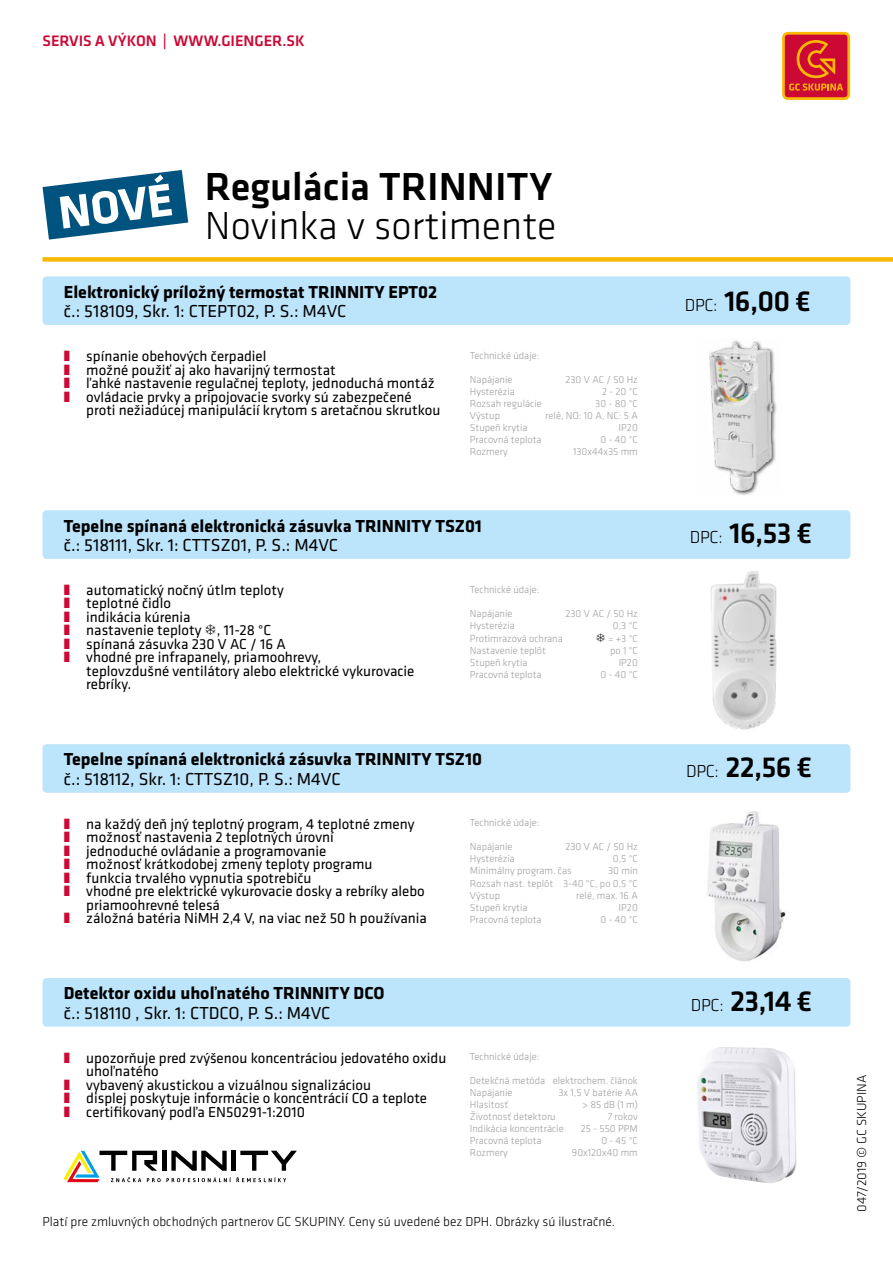
<style>
.page{position:relative;width:893px;height:1263px;background:#fff}
.page>*{position:absolute;margin:0;border:0;box-sizing:border-box;transform-origin:0 0}
.t1{font:300 40.5px "GC Klavika Fein";color:#000}
.t2{font:500 40.5px "GC Klavika";color:#000}
.t3{font:500 30px "GC Klavika";letter-spacing:-.025em;color:#000}
.t4{font:700 18px "GC Klavika";color:#000}
.t5{font:18px "GC Klavika";color:#000}
.t6{font:15px/13.5px "GC Klavika";color:#000}
.t7{font:500 15px "GC Klavika Head";color:#cc0935}
.t8{font:300 13.5px "GC Klavika Fein";color:#000}
.t9{font:300 10.5px/12px "GC Klavika Fein";color:#9d9d9c}
.s1{color:#cc0935}
.s2{font-family:"GC Klavika Fein";font-weight:300;font-size:18px}
</style>
<div class="page">
<div style="left:43px;top:978px;width:807px;height:49px;background:#bce4fa;border-radius:4px"></div>
<div style="left:43px;top:510px;width:807px;height:49px;background:#bce4fa;border-radius:4px"></div>
<img style="left:710px;top:571px;width:67px;height:159px">
<div style="left:43px;top:276px;width:807px;height:49px;background:#bce4fa;border-radius:4px"></div>
<img style="left:709px;top:340px;width:68px;height:154px">
<img style="left:697px;top:1047px;width:100px;height:136px">
<div style="left:43px;top:744px;width:807px;height:49px;background:#bce4fa;border-radius:4px"></div>
<img style="left:707px;top:811px;width:79px;height:150px">
<svg style="left:64px;top:1151px;width:233px;height:31px"></svg>
<div style="left:43px;top:257px;width:850px;height:5px;background:#fbb800"></div>
<svg style="left:782px;top:32px;width:68px;height:68px"></svg>
<div style="left:785px;top:35px;width:62px;height:62px;background:#cc0935;border-radius:3px"></div>
<svg style="left:789px;top:40px;width:54px;height:51px"></svg>
<svg style="left:43px;top:170px;width:145px;height:70px"></svg>
<p class="t7" style="left:43px;top:30px;width:264px">SERVIS A VÝKON WWW.GIENGER.SK</p>
<p class="t7" style="left:163px;top:30px;width:6px">|</p>
<h1 class="t2" style="left:205px;top:160px;width:349px">Regulácia TRINNITY</h1>
<h1 class="t1" style="left:205px;top:202px;width:353px">Novinka v sortimente</h1>
<p class="t4" style="left:64px;top:279px;width:375px">Elektronický príložný termostat TRINNITY EPT02</p>
<p class="t5" style="left:64px;top:299px;width:284px">č.: 518109, Skr. 1: CTEPT02, P. S.: M4VC</p>
<p class="t6" style="left:64px;top:349px;width:372px"><span class="s1">❚</span> spínanie obehových čerpadiel<br><span class="s1">❚</span> možné použiť aj ako havarijný termostat<br><span class="s1">❚</span> ľahké nastavenie regulačnej teploty, jednoduchá montáž <span class="s1">❚</span> ovládacie prvky a pripojovacie svorky sú zabezpečené</p>
<p class="t6" style="left:86px;top:403px;width:356px">proti nežiadúcej manipulácií krytom s aretačnou skrutkou</p>
<p class="t9" style="left:470px;top:349px;width:71px">Technické údaje:</p>
<p class="t9" style="left:470px;top:373px;width:44px">Napájanie</p>
<p class="t9" style="left:565px;top:373px;width:74px">230 V AC / 50 Hz</p>
<p class="t9" style="left:470px;top:385px;width:47px">Hysterézia</p>
<p class="t9" style="left:602px;top:385px;width:37px">2 - 20 °C</p>
<p class="t9" style="left:470px;top:397px;width:74px">Rozsah regulácie</p>
<p class="t9" style="left:595px;top:397px;width:44px">30 - 80 °C</p>
<p class="t9" style="left:470px;top:409px;width:32px">Výstup</p>
<p class="t9" style="left:545px;top:409px;width:94px">relé, NO: 10 A, NC: 5 A</p>
<p class="t9" style="left:470px;top:421px;width:59px">Stupeň krytia</p>
<p class="t9" style="left:619px;top:421px;width:21px">IP20</p>
<p class="t9" style="left:470px;top:433px;width:73px">Pracovná teplota</p>
<p class="t9" style="left:601px;top:433px;width:39px">0 - 40 °C</p>
<p class="t9" style="left:470px;top:445px;width:40px">Rozmery</p>
<p class="t9" style="left:573px;top:445px;width:66px">130x44x35 mm</p>
<p class="t4" style="left:64px;top:513px;width:420px">Tepelne spínaná elektronická zásuvka TRINNITY TSZ01</p>
<p class="t5" style="left:64px;top:533px;width:276px">č.: 518111, Skr. 1: CTTSZ01, P. S.: M4VC</p>
<p class="t6" style="left:64px;top:583px;width:222px"><span class="s1">❚</span> automatický nočný útlm teploty</p>
<p class="t6" style="left:64px;top:596px;width:109px"><span class="s1">❚</span> teplotné čidlo</p>
<p class="t6" style="left:64px;top:610px;width:128px"><span class="s1">❚</span> indikácia kúrenia</p>
<p class="t6" style="left:64px;top:623px;width:209px"><span class="s1">❚</span> nastavenie teploty , 11-28 °C</p>
<p class="t6" style="left:64px;top:637px;width:223px"><span class="s1">❚</span> spínaná zásuvka 230 V AC / 16 A</p>
<p class="t6" style="left:64px;top:650px;width:259px"><span class="s1">❚</span> vhodné pre infrapanely, priamoohrevy,</p>
<p class="t6" style="left:86px;top:664px;width:330px">teplovzdušné ventilátory alebo elektrické vykurovacie</p>
<p class="t6" style="left:86px;top:677px;width:47px">rebríky.</p>
<p class="t9" style="left:470px;top:583px;width:71px">Technické údaje:</p>
<p class="t9" style="left:470px;top:607px;width:44px">Napájanie</p>
<p class="t9" style="left:565px;top:607px;width:74px">230 V AC / 50 Hz</p>
<p class="t9" style="left:470px;top:619px;width:47px">Hysterézia</p>
<p class="t9" style="left:613px;top:619px;width:27px">0,3 °C</p>
<p class="t9" style="left:470px;top:632px;width:94px">Protimrazová ochrana</p>
<p class="t9" style="left:608px;top:632px;width:31px">= +3 °C</p>
<p class="t9" style="left:470px;top:644px;width:78px">Nastavenie teplôt</p>
<p class="t9" style="left:610px;top:644px;width:29px">po 1 °C</p>
<p class="t9" style="left:470px;top:656px;width:59px">Stupeň krytia</p>
<p class="t9" style="left:619px;top:656px;width:21px">IP20</p>
<p class="t9" style="left:470px;top:668px;width:73px">Pracovná teplota</p>
<p class="t9" style="left:601px;top:668px;width:39px">0 - 40 °C</p>
<p class="t4" style="left:64px;top:746px;width:420px">Tepelne spínaná elektronická zásuvka TRINNITY TSZ10</p>
<p class="t5" style="left:64px;top:767px;width:278px">č.: 518112, Skr. 1: CTTSZ10, P. S.: M4VC</p>
<p class="t6" style="left:64px;top:816px;width:352px"><span class="s1">❚</span> na každý deň jný teplotný program, 4 teplotné zmeny</p>
<p class="t6" style="left:64px;top:830px;width:272px"><span class="s1">❚</span> možnosť nastavenia 2 teplotných úrovní</p>
<p class="t6" style="left:64px;top:843px;width:264px"><span class="s1">❚</span> jednoduché ovládanie a programovanie</p>
<p class="t6" style="left:64px;top:857px;width:310px"><span class="s1">❚</span> možnosť krátkodobej zmeny teploty programu</p>
<p class="t6" style="left:64px;top:870px;width:249px"><span class="s1">❚</span> funkcia trvalého vypnutia spotrebiču</p>
<p class="t6" style="left:64px;top:884px;width:362px"><span class="s1">❚</span> vhodné pre elektrické vykurovacie dosky a rebríky alebo</p>
<p class="t6" style="left:86px;top:897px;width:135px">priamoohrevné telesá</p>
<p class="t6" style="left:64px;top:911px;width:365px"><span class="s1">❚</span> záložná batéria NiMH 2,4 V, na viac než 50 h používania</p>
<p class="t4" style="left:64px;top:980px;width:322px">Detektor oxidu uhoľnatého TRINNITY DCO</p>
<p class="t5" style="left:64px;top:1001px;width:268px">č.: 518110 , Skr. 1: CTDCO, P. S.: M4VC</p>
<p class="t6" style="left:64px;top:1050px;width:384px"><span class="s1">❚</span> upozorňuje pred zvýšenou koncentráciou jedovatého oxidu</p>
<p class="t6" style="left:86px;top:1064px;width:74px">uhoľnatého</p>
<p class="t6" style="left:64px;top:1077px;width:309px"><span class="s1">❚</span> vybavený akustickou a vizuálnou signalizáciou</p>
<p class="t6" style="left:64px;top:1091px;width:365px"><span class="s1">❚</span> displej poskytuje informácie o koncentrácií CO a teplote</p>
<p class="t6" style="left:64px;top:1104px;width:243px"><span class="s1">❚</span> certifikovaný podľa EN50291-1:2010</p>
<p class="t9" style="left:470px;top:817px;width:71px">Technické údaje:</p>
<p class="t9" style="left:470px;top:841px;width:44px">Napájanie</p>
<p class="t9" style="left:565px;top:841px;width:74px">230 V AC / 50 Hz</p>
<p class="t9" style="left:470px;top:853px;width:47px">Hysterézia</p>
<p class="t9" style="left:613px;top:853px;width:27px">0,5 °C</p>
<p class="t9" style="left:470px;top:865px;width:103px">Minimálny program. čas</p>
<p class="t9" style="left:470px;top:865px;width:169px;text-align:justify;text-indent:138px">30 min Rozsah nast. teplôt 3-40 °C, po 0,5 °C Výstup</p>
<p class="t9" style="left:576px;top:889px;width:63px">relé, max. 16 A</p>
<p class="t9" style="left:470px;top:901px;width:59px">Stupeň krytia</p>
<p class="t9" style="left:619px;top:901px;width:21px">IP20</p>
<p class="t9" style="left:470px;top:913px;width:73px">Pracovná teplota</p>
<p class="t9" style="left:601px;top:913px;width:39px">0 - 40 °C</p>
<p class="t9" style="left:470px;top:1051px;width:71px">Technické údaje:</p>
<p class="t9" style="left:470px;top:1075px;width:169px">Detekčná metóda elektrochem. článok<br>Napájanie</p>
<p class="t9" style="left:558px;top:1087px;width:81px">3x 1,5 V batérie AA</p>
<p class="t9" style="left:470px;top:1099px;width:40px">Hlasitosť</p>
<p class="t9" style="left:582px;top:1099px;width:57px">&gt; 85 dB (1 m)</p>
<p class="t9" style="left:470px;top:1111px;width:87px">Životnosť detektoru</p>
<p class="t9" style="left:608px;top:1111px;width:32px">7 rokov</p>
<p class="t9" style="left:470px;top:1123px;width:95px">Indikácia koncentrácie</p>
<p class="t9" style="left:581px;top:1123px;width:59px">25 - 550 PPM</p>
<p class="t9" style="left:470px;top:1135px;width:73px">Pracovná teplota</p>
<p class="t9" style="left:601px;top:1135px;width:38px">0 - 45 °C</p>
<p class="t9" style="left:470px;top:1147px;width:40px">Rozmery</p>
<p class="t9" style="left:572px;top:1147px;width:67px">90x120x40 mm</p>
<p class="t8" style="left:43px;top:1214px;width:574px">Platí pre zmluvných obchodných partnerov GC SKUPINY. Ceny sú uvedené bez DPH. Obrázky sú ilustračné.</p>
<h2 class="t3" style="left:685px;top:281px;width:128px"><span class="s2">DPC:</span> 16,00 €</h2>
<h2 class="t3" style="left:690px;top:513px;width:124px"><span class="s2">DPC:</span> 16,53 €</h2>
<h2 class="t3" style="left:686px;top:747px;width:127px"><span class="s2">DPC:</span> 22,56 €</h2>
<h2 class="t3" style="left:691px;top:981px;width:123px"><span class="s2">DPC:</span> 23,14 €</h2>
<p class="t8" style="left:853px;top:1212px;width:138px;rotate:-90deg">047/2019 © GC SKUPINA</p>
</div>
